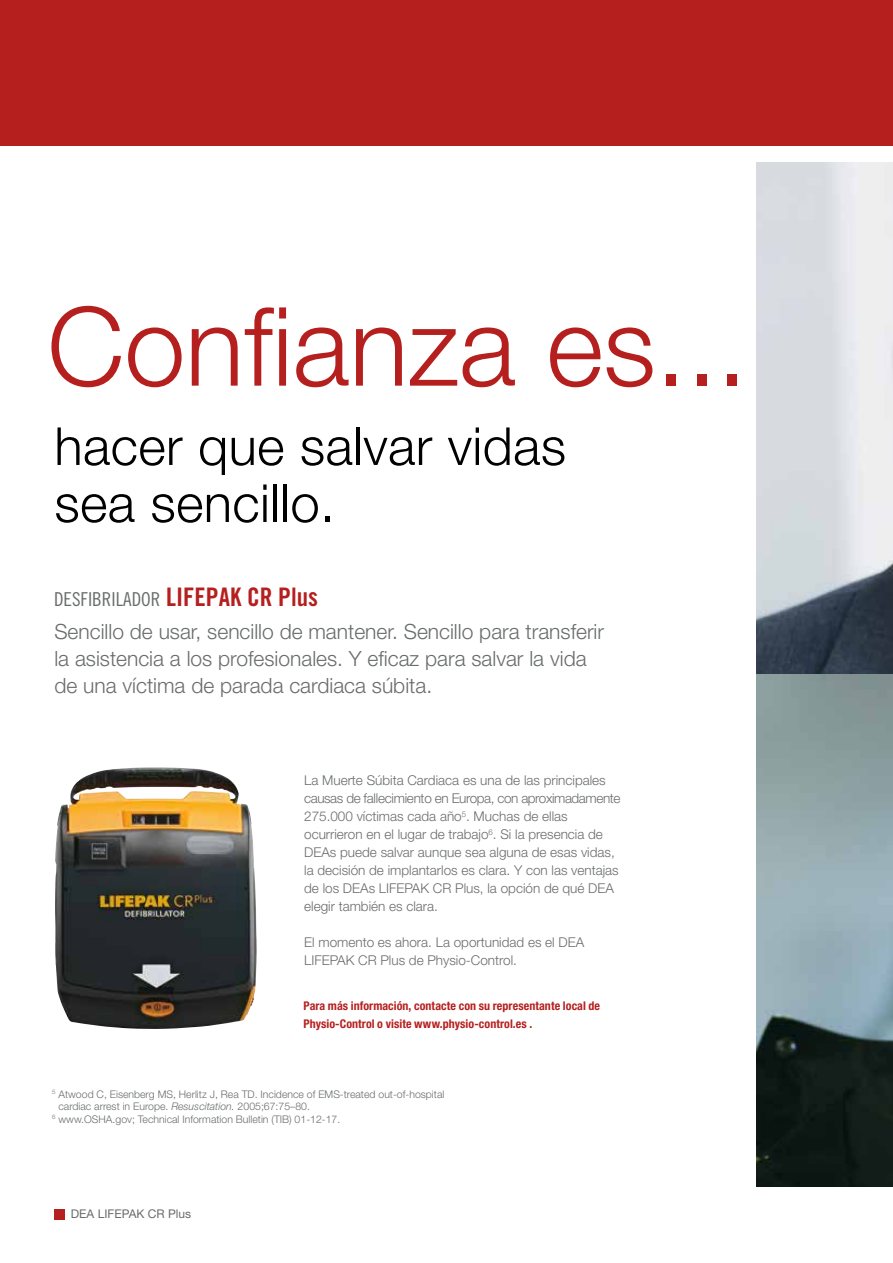
<style>
.page{position:relative;width:893px;height:1263px;background:#fff}
.page>*{position:absolute;margin:0;border:0;box-sizing:border-box;transform-origin:0 0}
.t1{font:300 109.5px "Helvetica Neue LT Std";color:#b5201f}
.t2{font:300 52.5px/57px "Helvetica Neue LT Std";letter-spacing:.01em;color:#000}
.t3{font:300 21px/27px "Helvetica Neue LT Std";color:#6a6c6c}
.t4{font:19.2px "Trade Gothic LT Std Cn 18";color:#6a6c6c}
.t5{font:300 13.5px/18px "Helvetica Neue LT Std";color:#6a6c6c}
.t6{font:700 condensed 12px/18px "Helvetica Neue LT Pro";letter-spacing:.005em;color:#b5201f}
.t7{font:12px "Helvetica Neue LT Std";color:#6a6c6c}
.t8{font:300 10.5px "Helvetica Neue LT Std";color:#6a6c6c}
.s1{font-family:"Trade Gothic LT Std Bd Cn 20";font-size:25.5px;color:#b5201f}
.s2{font-style:italic}
</style>
<div class="page">
<div style="left:0;top:0;width:893px;height:146px;background:#b5201f"></div>
<div style="left:54px;top:1209px;width:10px;height:10px;background:#b5201f"></div>
<img style="left:756px;top:162px;width:137px;height:512px">
<img style="left:756px;top:674px;width:137px;height:512px">
<img style="left:55px;top:768px;width:202px;height:261px">
<h1 class="t1" style="left:47px;top:280px;width:701px">Confianza es...</h1>
<h2 class="t2" style="left:54px;top:417px;width:513px">hacer que salvar vidas sea sencillo.</h2>
<h3 class="t4" style="left:54px;top:587px;width:266px">DESFIBRILADOR <span class="s1">LIFEPAK CR Plus</span></h3>
<h3 class="t3" style="left:54px;top:618px;width:551px">Sencillo de usar, sencillo de mantener. Sencillo para transferir la asistencia a los profesionales. Y eficaz para salvar la vida de una víctima de parada cardiaca súbita.</h3>
<p class="t5" style="left:304px;top:771px;width:318px">La Muerte Súbita Cardiaca es una de las principales causas de fallecimiento en Europa, con aproximadamente 275.000 víctimas cada año<sup>5</sup>. Muchas de ellas ocurrieron en el lugar de trabajo<sup>6</sup>. Si la presencia de DEAs puede salvar aunque sea alguna de esas vidas, la decisión de implantarlos es clara. Y con las ventajas de los DEAs LIFEPAK CR Plus, la opción de qué DEA elegir también es clara.</p>
<p class="t5" style="left:304px;top:933px;width:282px">El momento es ahora. La oportunidad es el DEA<br>LIFEPAK CR Plus de Physio-Control.</p>
<p class="t6" style="left:303px;top:997px;width:298px">Para más información, contacte con su representante local de<br>Physio-Control o visite www.physio-control.es .</p>
<p class="t8" style="left:52px;top:1087px;width:394px"><sup>5</sup> Atwood C, Eisenberg MS, Herlitz J, Rea TD. Incidence of EMS-treated out-of-hospital</p>
<p class="t8" style="left:58px;top:1100px;width:253px">cardiac arrest in Europe. <span class="s2">Resuscitation.</span> 2005;67:75–80.</p>
<p class="t8" style="left:52px;top:1113px;width:290px"><sup>6</sup> www.OSHA.gov; Technical Information Bulletin (TIB) 01-12-17.</p>
<p class="t7" style="left:71px;top:1207px;width:122px">DEA LIFEPAK CR Plus</p>
</div>
